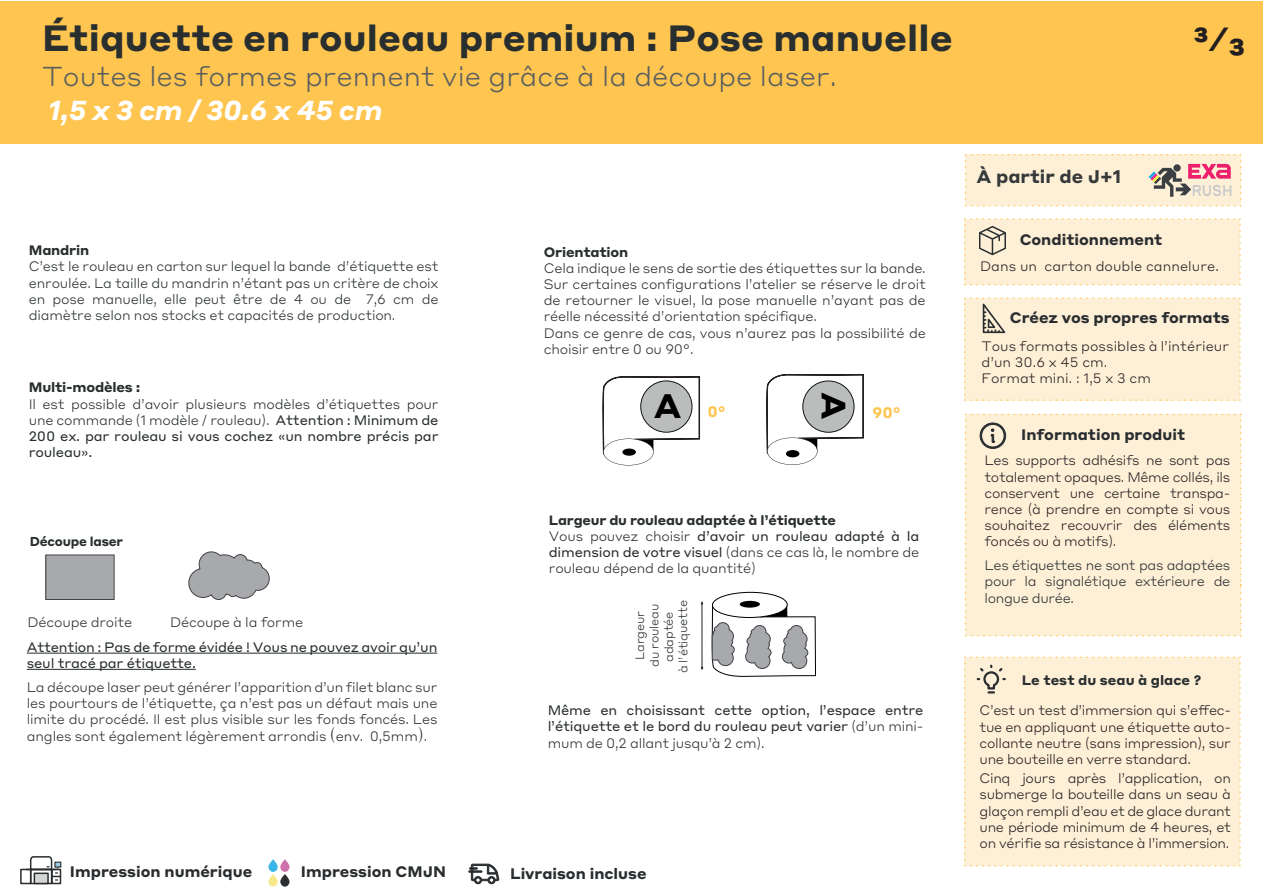
<style>
.page{position:relative;width:1263px;height:893px;background:#fff}
.page>*{position:absolute;margin:0;border:0;box-sizing:border-box;transform-origin:0 0}
.t1{font:700 36px "Styrene A";letter-spacing:.005em;color:#292e2f}
.t2{font:700 33.45px "Styrene A";color:#000001}
.t3{font:700 33px "Styrene A";color:#231f20}
.t4{font:300 27px "Styrene A";letter-spacing:.005em;color:#5a5e5f}
.t5{font:italic 700 27px "Styrene A";letter-spacing:-.015em;color:#fff}
.t6{font:700 18px "Styrene A";color:#36393a}
.t7{font:500 15.45px "Styrene A";color:#c6cacb;scale:.8 1}
.t8{font:700 15px "Styrene A";color:#292d2f}
.t9{font:700 15px "Styrene A";color:#fec550}
.t10{font:300 13.5px/16.2px "Styrene A";letter-spacing:-.015em;color:#292e2f;text-align:justify}
.t11{font:300 13.5px/16.2px "Styrene A";letter-spacing:-.025em;color:#231f20;text-align:justify}
.t12{font:13.5px/16.2px "Styrene A";letter-spacing:-.015em;color:#292e2f}
.t13{font:300 13.5px/16.2px "Styrene A";letter-spacing:.005em;color:#231f20}
.t14{font:700 13.5px "Styrene A";letter-spacing:-.015em;color:#292e2f}
.t15{font:700 13.5px "Styrene A";letter-spacing:.005em;color:#292e2f}
.t16{font:700 13.2px "Styrene A";letter-spacing:-.015em;color:#292e2f}
.t17{font:700 12.75px "Styrene A";letter-spacing:-.015em;color:#292e2f}
.t18{font:300 12px/14.4px "Styrene A";letter-spacing:-.025em;color:#292e2f;text-align:center}
.s1{font-weight:400}
.s2{font-family:"STIX Size One Sym";font-weight:400}
.s3{font-weight:300}
</style>
<div class="page">
<div style="left:46px;top:555px;width:68px;height:44px;background:#a8a9ad"></div>
<div style="left:45px;top:554px;width:70px;height:46px;border:1px solid #414243"></div>
<svg style="left:188px;top:551px;width:82px;height:49px"></svg>
<svg style="left:602px;top:376px;width:98px;height:90px"></svg>
<div style="left:622px;top:449px;width:14px;height:7px;background:#000001;border-radius:50%"></div>
<div style="left:641px;top:381px;width:51px;height:51px;background:#bbbdbd;border-radius:50%"></div>
<div style="left:640px;top:381px;width:52px;height:51px;border:1px solid #111416;border-radius:50%"></div>
<svg style="left:766px;top:374px;width:98px;height:91px"></svg>
<hr style="left:27px;top:653px;width:161px;height:1px;background:#292e2f">
<hr style="left:188px;top:653px;width:249px;height:1px;background:#292e2f">
<hr style="left:27px;top:669px;width:169px;height:1px;background:#292e2f">
<hr style="left:702px;top:604px;width:1px;height:63px;background:#231f20">
<svg style="left:711px;top:591px;width:105px;height:86px"></svg>
<svg style="left:468px;top:864px;width:31px;height:20px"></svg>
<svg style="left:268px;top:859px;width:21px;height:28px"></svg>
<div style="left:30px;top:869px;width:22px;height:15px;border:2px solid #292d2f"></div>
<svg style="left:34px;top:881px;width:15px;height:3px"></svg>
<div style="left:51px;top:869px;width:10px;height:15px;border:2px solid #292d2f"></div>
<div style="left:20px;top:869px;width:11px;height:15px;border:2px solid #292d2f"></div>
<svg style="left:29px;top:856px;width:31px;height:25px"></svg>
<div style="left:0;top:1px;width:1263px;height:142px;background:#fec550"></div>
<div style="left:964px;top:218px;width:277px;height:68px;background:#feefd7"></div>
<div style="left:964px;top:656px;width:277px;height:211px;background:#feefd7"></div>
<div style="left:964px;top:297px;width:277px;height:104px;background:#feefd7"></div>
<div style="left:964px;top:413px;width:278px;height:224px;background:#feefd7"></div>
<svg style="left:964px;top:154px;width:278px;height:53px;background:#f7e2ce"></svg>
<h1 class="t1" style="left:42px;top:7px;width:912px">Étiquette en rouleau premium : Pose manuelle</h1>
<h3 class="t4" style="left:42px;top:54px;width:796px">Toutes les formes prennent vie grâce à la découpe laser.</h3>
<h3 class="t5" style="left:48px;top:87px;width:336px">1,5 x 3 cm / 30.6 x 45 cm</h3>
<p class="t14" style="left:29px;top:239px;width:62px">Mandrin</p>
<p class="t10" style="left:29px;top:257px;width:411px">C’est le rouleau en carton sur lequel la bande d’étiquette est enroulée. La taille du mandrin n’étant pas un critère de choix en pose manuelle, elle peut être de 4 ou de 7,6 cm de diamètre selon nos stocks et capacités de production.</p>
<p class="t14" style="left:29px;top:376px;width:113px">Multi-modèles :</p>
<p class="t10" style="left:29px;top:394px;width:411px">Il est possible d’avoir plusieurs modèles d’étiquettes pour une commande (1 modèle / rouleau). <span class="s1">Attention : Minimum de 200 ex. par rouleau si vous cochez «un nombre précis par rouleau».</span></p>
<p class="t17" style="left:30px;top:531px;width:95px">Découpe laser</p>
<p class="t10" style="left:28px;top:613px;width:106px">Découpe droite</p>
<p class="t10" style="left:170px;top:613px;width:135px">Découpe à la forme</p>
<p class="t12" style="left:27px;top:638px;width:412px">Attention : Pas de forme évidée ! Vous ne pouvez avoir qu’un seul tracé par étiquette.</p>
<p class="t10" style="left:27px;top:678px;width:412px">La découpe laser peut générer l’apparition d’un filet blanc sur les pourtours de l’étiquette, ça n’est pas un défaut mais une limite du procédé. Il est plus visible sur les fonds foncés. Les angles sont également légèrement arrondis <span class="s2">(</span>env. 0,5mm<span class="s2">)</span>.</p>
<p class="t14" style="left:544px;top:240px;width:86px">Orientation</p>
<p class="t10" style="left:544px;top:259px;width:384px;text-align:left">Cela indique le sens de sortie des étiquettes sur la bande.<br>Sur certaines configurations l’atelier se réserve le droit de retourner le visuel, la pose manuelle n’ayant pas de réelle nécessité d’orientation spécifique.<br>Dans ce genre de cas, vous n’aurez pas la possibilité de choisir entre 0 ou 90°.</p>
<h2 class="t2" style="left:654px;top:377px;width:29px">A</h2>
<p class="t9" style="left:707px;top:399px;width:20px">0°</p>
<p class="t9" style="left:872px;top:400px;width:30px">90°</p>
<p class="t16" style="left:549px;top:508px;width:289px">Largeur du rouleau adaptée à l’étiquette</p>
<p class="t10" style="left:549px;top:527px;width:372px">Vous pouvez choisir <span class="s1">d’avoir un rouleau adapté à la dimension de votre visuel</span> (dans ce cas là, le nombre de rouleau dépend de la quantité)</p>
<p class="t18" style="left:632px;top:673px;width:75px;rotate:-90deg">Largeur<br>du rouleau adaptée<br>à l’étiquette</p>
<p class="t12" style="left:548px;top:701px;width:377px;text-align:justify">Même en choisissant cette option, l’espace entre l’étiquette et le bord du rouleau peut varier <span class="s3">(d’un mini&shy;mum de 0,2 allant jusqu’à 2 cm).</span></p>
<p class="t8" style="left:70px;top:858px;width:184px">Impression numérique</p>
<p class="t8" style="left:301px;top:858px;width:147px">Impression CMJN</p>
<p class="t8" style="left:510px;top:860px;width:138px">Livraison incluse</p>
<h3 class="t6" style="left:976px;top:161px;width:146px">À partir de J+1</h3>
<h3 class="t3" style="left:1193px;top:11px;width:54px">3⁄3</h3>
<p class="t7" style="left:1192px;top:178px;width:53px">RUSH</p>
<p class="t8" style="left:1020px;top:227px;width:144px">Conditionnement</p>
<p class="t13" style="left:980px;top:257px;width:240px">Dans un carton double cannelure.</p>
<p class="t8" style="left:1010px;top:305px;width:221px">Créez vos propres formats</p>
<p class="t13" style="left:981px;top:337px;width:249px">Tous formats possibles à l’intérieur d’un 30.6 x 45 cm.<br>Format mini. : 1,5 x 3 cm</p>
<p class="t8" style="left:1021px;top:422px;width:165px">Information produit</p>
<p class="t11" style="left:984px;top:451px;width:247px">Les supports adhésifs ne sont pas totalement opaques. Même collés, ils conservent une certaine transpa&shy;rence (à prendre en compte si vous souhaitez recouvrir des éléments foncés ou à motifs).</p>
<p class="t10" style="left:984px;top:556px;width:247px">Les étiquettes ne sont pas adaptées pour la signalétique extérieure de longue durée.</p>
<p class="t15" style="left:1022px;top:669px;width:181px">Le test du seau à glace ?</p>
<p class="t11" style="left:979px;top:701px;width:253px">C’est un test d’immersion qui s’effec&shy;tue en appliquant une étiquette auto&shy;collante neutre (sans impression), sur une bouteille en verre standard.</p>
<p class="t11" style="left:979px;top:769px;width:253px">Cinq jours après l’application, on submerge la bouteille dans un seau à glaçon rempli d’eau et de glace durant une période minimum de 4 heures, et on vérifie sa résistance à l’immersion.</p>
</div>
